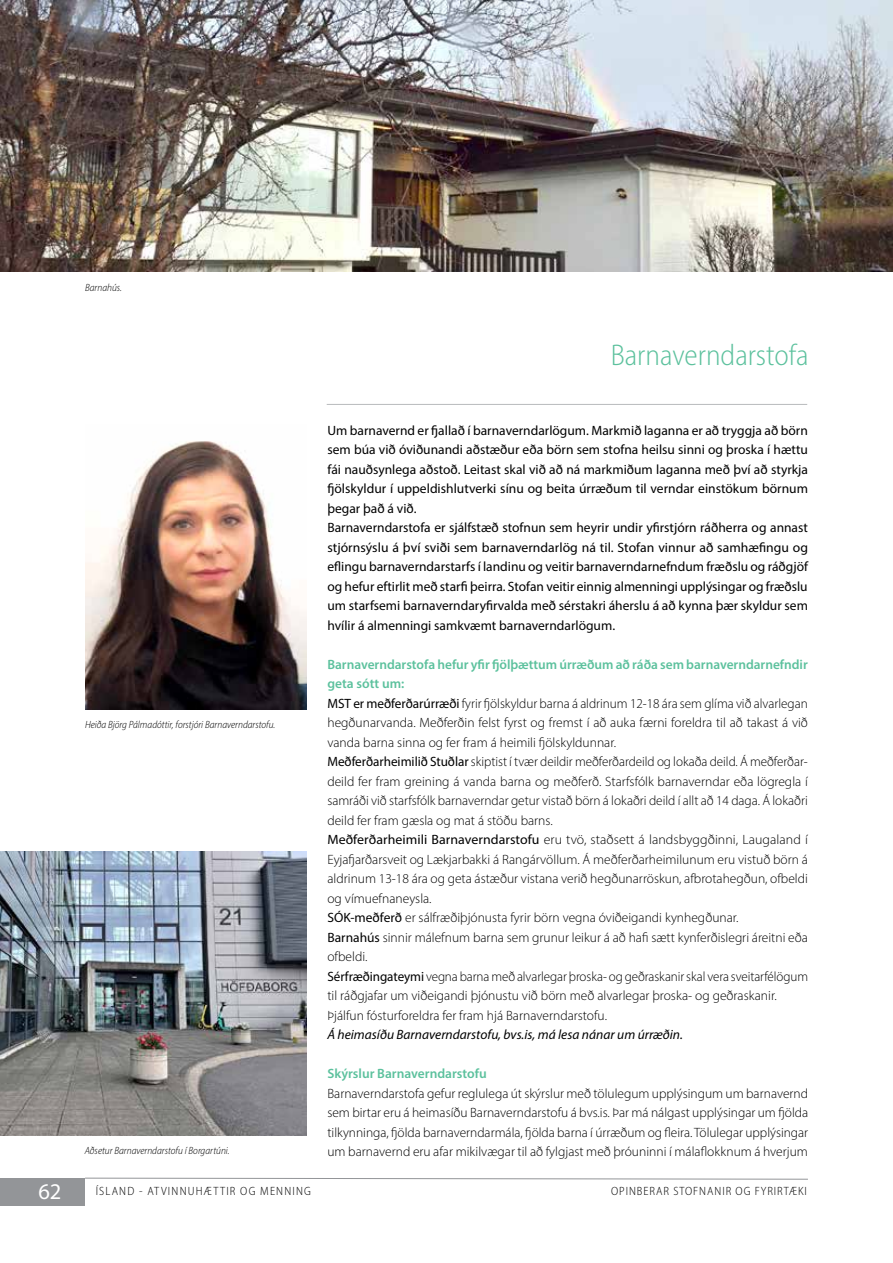
<style>
.page{position:relative;width:893px;height:1263px;background:#fff}
.page>*{position:absolute;margin:0;border:0;box-sizing:border-box;transform-origin:0 0}
.t1{font:300 semi-condensed 30px "Myriad Pro";color:#5cc19d}
.t2{font:22.5px "Myriad Pro";color:#fff}
.t3{font:300 13.5px/19.5px "Myriad Pro";color:#000}
.t4{font:13.5px/19.5px "Myriad Pro";color:#000}
.t5{font:italic 13.5px "Myriad Pro";color:#000}
.t6{font:600 13.5px "Myriad Pro";color:#5cc19d}
.t7{font:300 semi-condensed 12px "Myriad Pro";letter-spacing:.085em;color:#000}
.t8{font:italic 300 semi-condensed 10.5px "Myriad Pro";color:#000}
.s1{font-weight:600;color:#5cc19d}
.s2{font-weight:400}
</style>
<div class="page">
<div style="left:0;top:1178px;width:85px;height:27px;background:#939598"></div>
<svg style="left:85px;top:1178px;width:723px;height:1px"></svg>
<hr style="left:327px;top:404px;width:480px;height:1px;background:#bcbec0">
<img style="left:85px;top:441px;width:222px;height:268px">
<img style="left:0;top:0;width:893px;height:272px">
<img style="left:0;top:851px;width:306px;height:284px">
<p class="t8" style="left:85px;top:281px;width:38px">Barnahús.</p>
<h1 class="t1" style="left:611px;top:337px;width:199px">Barnaverndarstofa</h1>
<p class="t8" style="left:85px;top:719px;width:192px">Heiða Björg Pálmadóttir, forstjóri Barnaverndarstofu.</p>
<p class="t8" style="left:85px;top:1144px;width:147px">Aðsetur Barnaverndarstofu í Borgartúni.</p>
<h2 class="t2" style="left:38px;top:1177px;width:25px">62</h2>
<p class="t7" style="left:96px;top:1183px;width:217px">ÍSLAND - ATVINNUHÆTTIR OG MENNING</p>
<p class="t4" style="left:327px;top:420px;width:482px">Um barnavernd er fjallað í barnaverndarlögum. Markmið laganna er að tryggja að börn sem búa við óviðunandi aðstæður eða börn sem stofna heilsu sinni og þroska í hættu fái nauðsynlega aðstoð. Leitast skal við að ná markmiðum laganna með því að styrkja fjölskyldur í uppeldishlutverki sínu og beita úrræðum til verndar einstökum börnum þegar það á við.<br>Barnaverndarstofa er sjálfstæð stofnun sem heyrir undir yfirstjórn ráðherra og annast stjórnsýslu á því sviði sem barnaverndarlög ná til. Stofan vinnur að samhæfingu og eflingu barnaverndarstarfs í landinu og veitir barnaverndarnefndum fræðslu og ráðgjöf og hefur eftirlit með starfi þeirra. Stofan veitir einnig almenningi upplýsingar og fræðslu um starfsemi barnaverndaryfirvalda með sérstakri áherslu á að kynna þær skyldur sem hvílir á almenningi samkvæmt barnaverndarlögum.</p>
<p class="t3" style="left:327px;top:654px;width:482px"><span class="s1">Barnaverndarstofa hefur yfir fjölþættum úrræðum að ráða sem barnaverndarnefndir geta sótt um:<br></span><span class="s2">MST er meðferðarúrræði</span> fyrir fjölskyldur barna á aldrinum 12-18 ára sem glíma við alvarlegan hegðunarvanda. Meðferðin felst fyrst og fremst í að auka færni foreldra til að takast á við vanda barna sinna og fer fram á heimili fjölskyldunnar.<br><span class="s2">Meðferðarheimilið Stuðlar</span> skiptist í tvær deildir meðferðardeild og lokaða deild. Á meðferðar&shy;deild fer fram greining á vanda barna og meðferð. Starfsfólk barnaverndar eða lögregla í samráði við starfsfólk barnaverndar getur vistað börn á lokaðri deild í allt að 14 daga. Á lokaðri deild fer fram gæsla og mat á stöðu barns.<br><span class="s2">Meðferðarheimili Barnaverndarstofu</span> eru tvö, staðsett á landsbyggðinni, Laugaland í Eyjafjarðarsveit og Lækjarbakki á Rangárvöllum. Á meðferðarheimilunum eru vistuð börn á aldrinum 13-18 ára og geta ástæður vistana verið hegðunarröskun, afbrotahegðun, ofbeldi og vímuefnaneysla.<br><span class="s2">SÓK-meðferð</span> er sálfræðiþjónusta fyrir börn vegna óviðeigandi kynhegðunar.<br><span class="s2">Barnahús</span> sinnir málefnum barna sem grunur leikur á að hafi sætt kynferðislegri áreitni eða ofbeldi.<br><span class="s2">Sérfræðingateymi</span> vegna barna með alvarlegar þroska- og geðraskanir skal vera sveitarfélögum til ráðgjafar um viðeigandi þjónustu við börn með alvarlegar þroska- og geðraskanir.<br>Þjálfun fósturforeldra fer fram hjá Barnaverndarstofu.</p>
<p class="t5" style="left:327px;top:1026px;width:357px">Á heimasíðu Barnaverndarstofu, bvs.is, má lesa nánar um úrræðin.</p>
<p class="t6" style="left:327px;top:1065px;width:161px">Skýrslur Barnaverndarstofu</p>
<p class="t3" style="left:327px;top:1083px;width:482px;text-align:justify">Barnaverndarstofa gefur reglulega út skýrslur með tölulegum upplýsingum um barnavernd sem birtar eru á heimasíðu Barnaverndarstofu á bvs.is. Þar má nálgast upplýsingar um fjölda tilkynninga, fjölda barnaverndarmála, fjölda barna í úrræðum og fleira. Tölulegar upplýsingar um barnavernd eru afar mikilvægar til að fylgjast með þróuninni í málaflokknum á hverjum</p>
<p class="t7" style="left:611px;top:1183px;width:197px">OPINBERAR STOFNANIR OG FYRIRTÆKI</p>
</div>
